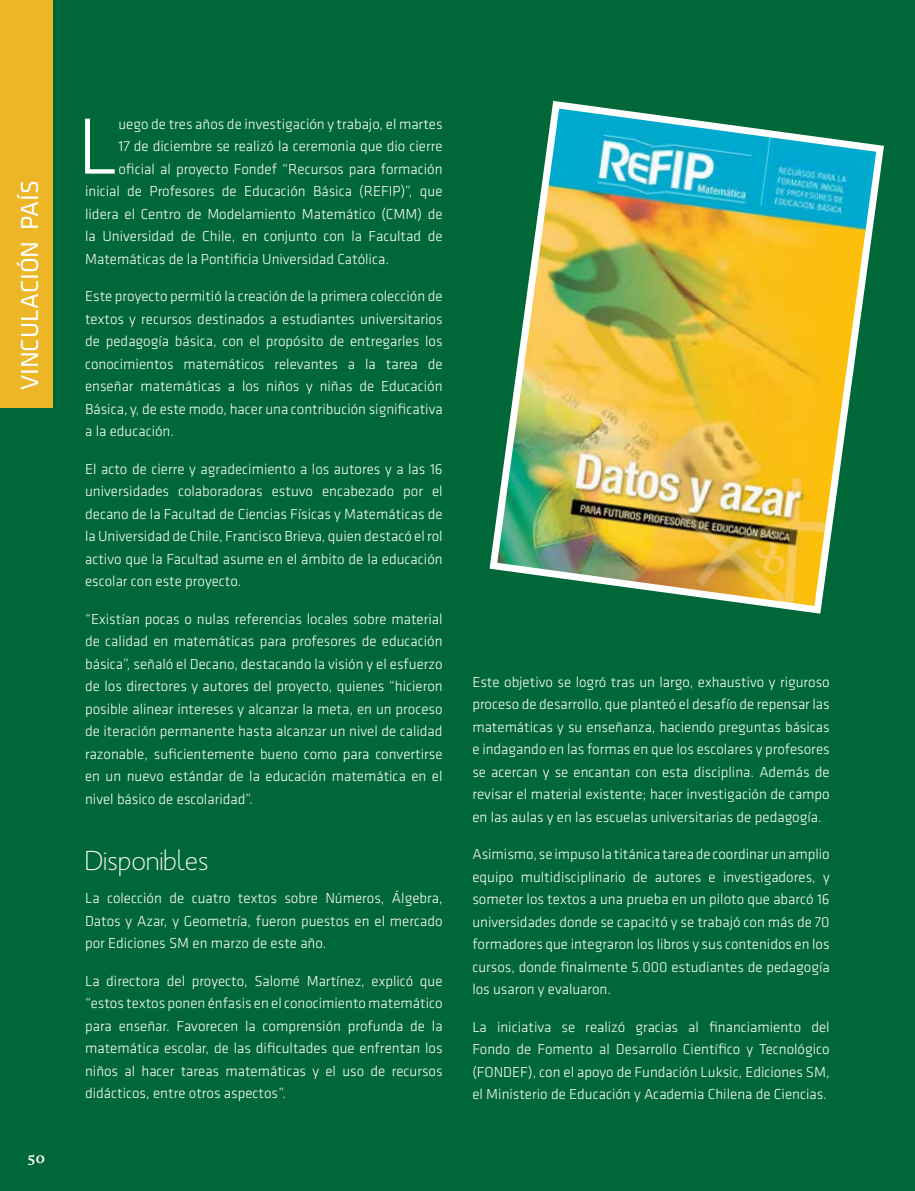
<style>
.page{position:relative;width:915px;height:1191px;background:#fff}
.page>*{position:absolute;margin:0;border:0;box-sizing:border-box;transform-origin:0 0}
.t1{font:300 82.5px "Klavika";color:#fff}
.t2{font:27px "Mank Sans";color:#fff}
.t3{font:25.5px "Klavika";color:#fff}
.t4{font:300 15px/22.5px "Klavika";color:#fff;text-align:justify}
.t5{font:600 15px "Prensa";color:#fff}
</style>
<div class="page">
<div style="left:0;top:0;width:914px;height:1191px;background:#006838"></div>
<div style="left:0;top:0;width:53px;height:407px;background:#edb626"></div>
<img style="left:489px;top:100px;width:395px;height:514px">
<p class="t3" style="left:16px;top:390px;width:212px;rotate:-90deg">VINCULACIÓN PAÍS</p>
<p class="t5" style="left:28px;top:1148px;width:19px">50</p>
<p class="t1" style="left:78px;top:101px;width:42px">L</p>
<p class="t4" style="left:118px;top:113px;width:325px">uego de tres años de investigación y trabajo, el martes</p>
<p class="t4" style="left:118px;top:135px;width:325px">17 de diciembre se realizó la ceremonia que dio cierre</p>
<p class="t4" style="left:118px;top:158px;width:325px">oficial al proyecto Fondef “Recursos para formación</p>
<p class="t4" style="left:85px;top:180px;width:359px">inicial de Profesores de Educación Básica (REFIP)”, que</p>
<p class="t4" style="left:85px;top:203px;width:359px">lidera el Centro de Modelamiento Matemático (CMM) de</p>
<p class="t4" style="left:85px;top:225px;width:359px">la Universidad de Chile, en conjunto con la Facultad de</p>
<p class="t4" style="left:85px;top:248px;width:305px">Matemáticas de la Pontificia Universidad Católica.</p>
<p class="t4" style="left:85px;top:285px;width:359px">Este proyecto permitió la creación de la primera colección de textos y recursos destinados a estudiantes universitarios de pedagogía básica, con el propósito de entregarles los conocimientos matemáticos relevantes a la tarea de enseñar matemáticas a los niños y niñas de Educación Básica, y, de este modo, hacer una contribución significativa a la educación.</p>
<p class="t4" style="left:85px;top:458px;width:359px">El acto de cierre y agradecimiento a los autores y a las 16 universidades colaboradoras estuvo encabezado por el decano de la Facultad de Ciencias Físicas y Matemáticas de la Universidad de Chile, Francisco Brieva, quien destacó el rol activo que la Facultad asume en el ámbito de la educación escolar con este proyecto.</p>
<p class="t4" style="left:85px;top:608px;width:359px">“Existían pocas o nulas referencias locales sobre material de calidad en matemáticas para profesores de educación básica”, señaló el Decano, destacando la visión y el esfuerzo de los directores y autores del proyecto, quienes “hicieron posible alinear intereses y alcanzar la meta, en un proceso de iteración permanente hasta alcanzar un nivel de calidad razonable, suficientemente bueno como para convertirse en un nuevo estándar de la educación matemática en el nivel básico de escolaridad”.</p>
<p class="t2" style="left:85px;top:843px;width:125px">Disponibles</p>
<p class="t4" style="left:85px;top:887px;width:359px">La colección de cuatro textos sobre Números, Álgebra, Datos y Azar, y Geometría, fueron puestos en el mercado por Ediciones SM en marzo de este año.</p>
<p class="t4" style="left:85px;top:969px;width:359px">La directora del proyecto, Salomé Martínez, explicó que “estos textos ponen énfasis en el conocimiento matemático para enseñar. Favorecen la comprensión profunda de la matemática escolar, de las dificultades que enfrentan los niños al hacer tareas matemáticas y el uso de recursos didácticos, entre otros aspectos”.</p>
<p class="t4" style="left:472px;top:671px;width:359px">Este objetivo se logró tras un largo, exhaustivo y riguroso proceso de desarrollo, que planteó el desafío de repensar las matemáticas y su enseñanza, haciendo preguntas básicas e indagando en las formas en que los escolares y profesores se acercan y se encantan con esta disciplina. Además de revisar el material existente; hacer investigación de campo en las aulas y en las escuelas universitarias de pedagogía.</p>
<p class="t4" style="left:472px;top:843px;width:359px">Asimismo, se impuso la titánica tarea de coordinar un amplio equipo multidisciplinario de autores e investigadores, y someter los textos a una prueba en un piloto que abarcó 16 universidades donde se capacitó y se trabajó con más de 70 formadores que integraron los libros y sus contenidos en los cursos, donde finalmente 5.000 estudiantes de pedagogía los usaron y evaluaron.</p>
<p class="t4" style="left:472px;top:1016px;width:359px">La iniciativa se realizó gracias al financiamiento del Fondo de Fomento al Desarrollo Científico y Tecnológico (FONDEF), con el apoyo de Fundación Luksic, Ediciones SM, el Ministerio de Educación y Academia Chilena de Ciencias.</p>
</div>
